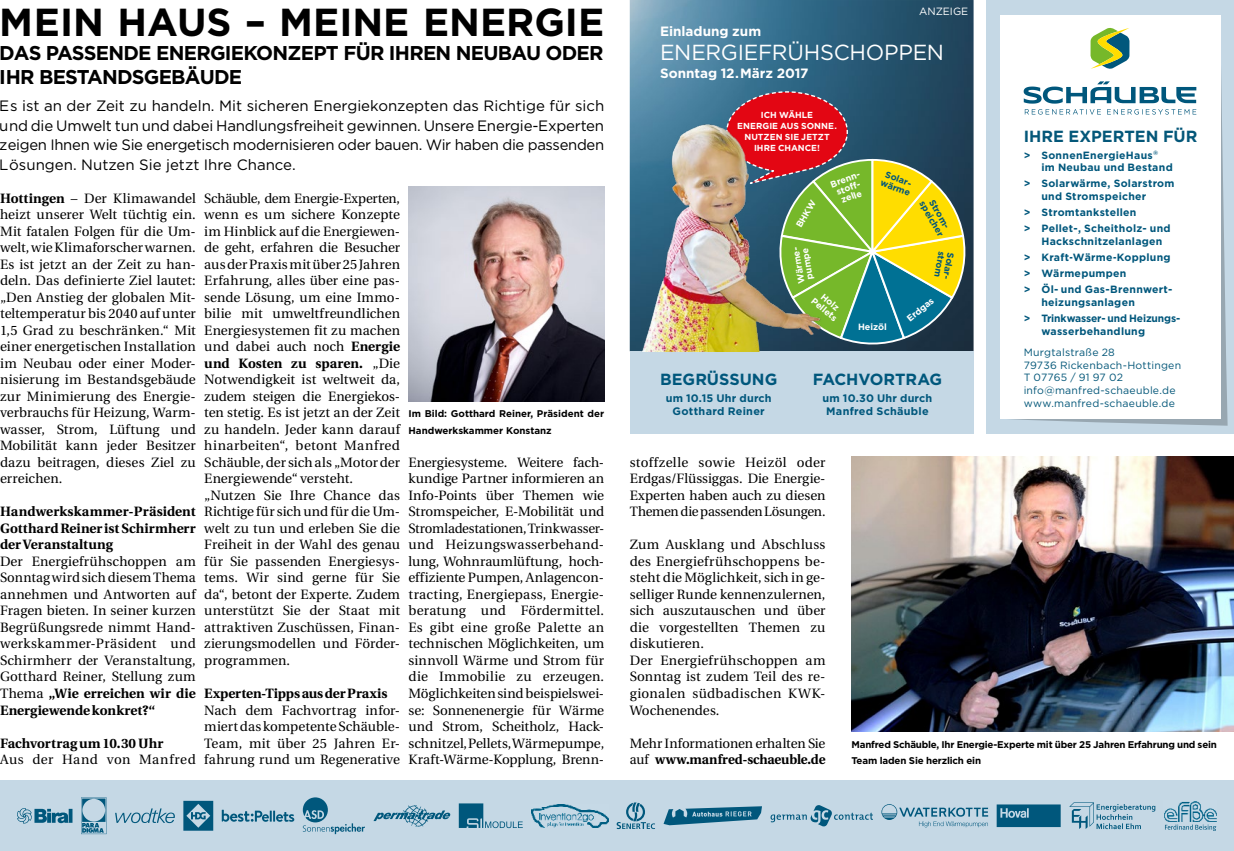
<style>
.page{position:relative;width:1234px;height:851px;background:#fff}
.page>*{position:absolute;margin:0;border:0;box-sizing:border-box;transform-origin:0 0}
.t1{font:700 39px "Gotham";color:#000}
.t2{font:21.75px "Gotham";letter-spacing:-.015em;color:#fff}
.t3{font:700 19.95px/24px "Gotham";letter-spacing:-.04em;color:#000}
.t4{font:700 16.2px "Gotham";letter-spacing:-.005em;color:#00577c}
.t5{font:700 16.2px "Gotham";letter-spacing:.005em;color:#045779}
.t6{font:15px/19.5px "Gotham";color:#000;text-align:justify}
.t7{font:13.5px/16.5px "Utopia";color:#000;text-align:justify}
.t8{font:700 13.5px/16.5px "Utopia";color:#000;text-align:justify}
.t9{font:700 13.5px "Gotham";color:#fff}
.t10{font:13.5px "Utopia";letter-spacing:.03em;color:#000}
.t11{font:700 10.8px "Gotham";letter-spacing:.02em;color:#00577c}
.t12{font:700 10.5px/12.6px "Gotham";letter-spacing:.025em;color:#00577c}
.t13{font:10.5px/12.8px "Gotham";letter-spacing:.02em;color:#045779}
.t14{font:700 10.5px/12.6px "Gotham";letter-spacing:-.01em;color:#00577c}
.t15{font:10.5px "Gotham";letter-spacing:-.005em;color:#fff}
.t16{font:700 9.75px/16.5px "Gotham";letter-spacing:-.02em;color:#000}
.t17{font:700 9.75px/16.5px "Gotham";color:#000}
.t18{font:700 9px/9px "Gotham";letter-spacing:-.005em;color:#fff;text-align:center}
.t19{font:700 9px/9px "Gotham";color:#00577c}
.t20{font:700 8.7px/11.1px "Gotham";color:#fff;text-align:center}
.s1{font-weight:700}
</style>
<div class="page">
<img style="left:629px;top:0;width:344px;height:351px">
<svg style="left:725px;top:90px;width:241px;height:258px"></svg>
<div style="left:0;top:780px;width:1233px;height:70px;background:#c5d8e5"></div>
<img style="left:851px;top:457px;width:382px;height:274px">
<div style="left:985px;top:0;width:248px;height:434px;background:#c5d8e5"></div>
<svg style="left:1000px;top:15px;width:227px;height:410px"></svg>
<div style="left:999px;top:15px;width:220px;height:403px;background:#fff"></div>
<svg style="left:1090px;top:27px;width:39px;height:42px"></svg>
<svg style="left:1023px;top:81px;width:172px;height:34px"></svg>
<img style="left:408px;top:186px;width:196px;height:215px">
<div style="left:629px;top:351px;width:344px;height:83px;background:#c5d8e5"></div>
<img style="left:629px;top:119px;width:191px;height:232px">
<svg style="left:458px;top:803px;width:64px;height:25px"></svg>
<svg style="left:663px;top:806px;width:98px;height:19px"></svg>
<svg style="left:222px;top:809px;width:72px;height:12px"></svg>
<svg style="left:17px;top:808px;width:55px;height:15px"></svg>
<svg style="left:183px;top:800px;width:30px;height:30px"></svg>
<svg style="left:996px;top:804px;width:64px;height:22px"></svg>
<svg style="left:770px;top:805px;width:102px;height:21px"></svg>
<svg style="left:616px;top:802px;width:39px;height:26px"></svg>
<svg style="left:115px;top:808px;width:60px;height:15px"></svg>
<svg style="left:373px;top:805px;width:77px;height:21px"></svg>
<svg style="left:81px;top:797px;width:26px;height:37px"></svg>
<svg style="left:1069px;top:802px;width:85px;height:27px"></svg>
<img style="left:1164px;top:801px;width:52px;height:20px">
<svg style="left:1165px;top:824px;width:50px;height:6px"></svg>
<svg style="left:303px;top:797px;width:62px;height:37px"></svg>
<svg style="left:881px;top:804px;width:106px;height:23px"></svg>
<img style="left:531px;top:804px;width:77px;height:23px">
<p class="t1" style="left:0;top:0;width:605px">MEIN HAUS – MEINE ENERGIE</p>
<p class="t3" style="left:0;top:41px;width:605px">DAS PASSENDE ENERGIEKONZEPT FÜR IHREN NEUBAU ODER<br>IHR BESTANDSGEBÄUDE</p>
<p class="t6" style="left:0;top:96px;width:605px">Es ist an der Zeit zu handeln. Mit sicheren Energiekonzepten das Richtige für sich und die Umwelt tun und dabei Handlungsfreiheit gewinnen. Unsere Energie-Experten zeigen Ihnen wie Sie energetisch modernisieren oder bauen. Wir haben die passenden Lösungen. Nutzen Sie jetzt Ihre Chance.</p>
<p class="t7" style="left:0;top:190px;width:197px"><span class="s1">Hottingen</span> – Der Klimawandel heizt unserer Welt tüchtig ein.<br>Mit fatalen Folgen für die Um&shy;welt, wie Klimaforscher warnen.<br>Es ist jetzt an der Zeit zu han&shy;deln. Das definierte Ziel lautet: „Den Anstieg der globalen Mit&shy;teltemperatur bis 2040 auf unter 1,5 Grad zu beschränken.“ Mit einer energetischen Installation im Neubau oder einer Moder&shy;nisierung im Bestandsgebäude zur Minimierung des Energie&shy;verbrauchs für Heizung, Warm&shy;wasser, Strom, Lüftung und Mobilität kann jeder Besitzer dazu beitragen, dieses Ziel zu erreichen.</p>
<p class="t8" style="left:0;top:503px;width:197px">Handwerkskammer-Präsident Gotthard Reiner ist Schirmherr der Veranstaltung</p>
<p class="t7" style="left:0;top:553px;width:197px">Der Energiefrühschoppen am Sonntag wird sich diesem Thema annehmen und Antworten auf Fragen bieten. In seiner kurzen Begrüßungsrede nimmt Hand&shy;werkskammer-Präsident und Schirmherr der Veranstaltung, Gotthard Reiner, Stellung zum Thema <span class="s1">„Wie erreichen wir die Energiewende konkret?“</span></p>
<p class="t8" style="left:0;top:734px;width:165px">Fachvortrag um 10.30 Uhr</p>
<p class="t10" style="left:0;top:751px;width:197px">Aus der Hand von Manfred</p>
<p class="t7" style="left:204px;top:190px;width:197px">Schäuble, dem Energie-Experten, wenn es um sichere Konzepte im Hinblick auf die Energiewen&shy;de geht, erfahren die Besucher aus der Praxis mit über 25 Jahren Erfahrung, alles über eine pas&shy;sende Lösung, um eine Immo&shy;bilie mit umweltfreundlichen Energiesystemen fit zu machen und dabei auch noch <span class="s1">Energie und Kosten zu sparen.</span> „Die Notwendigkeit ist weltweit da, zudem steigen die Energiekos&shy;ten stetig. Es ist jetzt an der Zeit zu handeln. Jeder kann darauf hinarbeiten“, betont Manfred Schäuble, der sich als „Motor der Energiewende“ versteht.</p>
<p class="t7" style="left:204px;top:487px;width:197px">„Nutzen Sie Ihre Chance das Richtige für sich und für die Um&shy;welt zu tun und erleben Sie die Freiheit in der Wahl des genau für Sie passenden Energiesys&shy;tems. Wir sind gerne für Sie da“, betont der Experte. Zudem unterstützt Sie der Staat mit attraktiven Zuschüssen, Finan&shy;zierungsmodellen und Förder&shy;programmen.</p>
<p class="t8" style="left:204px;top:685px;width:185px">Experten-Tipps aus der Praxis</p>
<p class="t7" style="left:204px;top:701px;width:197px">Nach dem Fachvortrag infor&shy;miert das kompetente Schäuble-Team, mit über 25 Jahren Er&shy;fahrung rund um Regenerative</p>
<p class="t17" style="left:408px;top:405px;width:197px">Im Bild: Gotthard Reiner, Präsident der<br>Handwerkskammer Konstanz</p>
<p class="t7" style="left:408px;top:454px;width:197px">Energiesysteme. Weitere fach&shy;kundige Partner informieren an</p>
<p class="t7" style="left:408px;top:487px;width:197px">Info-Points über Themen wie Stromspeicher, E-Mobilität und Stromladestationen, Trinkwasser&shy;und Heizungswasserbehand&shy;lung, Wohnraumlüftung, hoch&shy;effiziente Pumpen, Anlagencon&shy;tracting, Energiepass, Energie-</p>
<p class="t7" style="left:408px;top:602px;width:197px">beratung und Fördermittel.<br>Es gibt eine große Palette an technischen Möglichkeiten, um sinnvoll Wärme und Strom für die Immobilie zu erzeugen.<br>Möglichkeiten sind beispielswei&shy;se: Sonnenenergie für Wärme und Strom, Scheitholz, Hack&shy;schnitzel, Pellets, Wärmepumpe, Kraft-Wärme-Kopplung, Brenn-</p>
<p class="t15" style="left:919px;top:5px;width:50px">ANZEIGE</p>
<p class="t9" style="left:660px;top:24px;width:102px">Einladung zum</p>
<p class="t2" style="left:660px;top:41px;width:285px">ENERGIEFRÜHSCHOPPEN</p>
<p class="t9" style="left:660px;top:66px;width:150px">Sonntag 12.März 2017</p>
<p class="t20" style="left:737px;top:109px;width:101px">ICH WÄHLE<br>ENERGIE AUS SONNE.</p>
<p class="t20" style="left:744px;top:131px;width:87px">NUTZEN SIE JETZT<br>IHRE CHANCE!</p>
<p class="t4" style="left:660px;top:370px;width:119px">BEGRÜSSUNG</p>
<p class="t11" style="left:665px;top:391px;width:107px">um 10.15 Uhr durch</p>
<p class="t11" style="left:672px;top:404px;width:94px">Gotthard Reiner</p>
<p class="t19" style="left:885px;top:169px;width:32px;rotate:20deg">Solar&shy;wärme</p>
<p class="t18" style="left:828px;top:180px;width:33px;rotate:-20deg">Brenn&shy;stoff&shy;zelle</p>
<p class="t18" style="left:794px;top:224px;width:32px;rotate:-60deg">BHKW</p>
<p class="t19" style="left:935px;top:198px;width:34px;rotate:60deg">Strom-</p>
<p class="t19" style="left:946px;top:252px;width:28px;rotate:100deg">strom</p>
<p class="t19" style="left:955px;top:253px;width:30px;rotate:100deg">Solar-</p>
<p class="t18" style="left:904px;top:316px;width:33px;rotate:-40deg">Erdgas</p>
<p class="t19" style="left:925px;top:199px;width:40px;rotate:60deg">speicher</p>
<p class="t18" style="left:796px;top:284px;width:39px;text-align:left;rotate:-100deg">Wärme&shy;pumpe</p>
<p class="t18" style="left:821px;top:289px;width:32px;rotate:40deg">Holz<br>Pellets</p>
<p class="t18" style="left:857px;top:322px;width:30px">Heizöl</p>
<p class="t4" style="left:812px;top:370px;width:131px">FACHVORTRAG</p>
<p class="t11" style="left:822px;top:391px;width:111px">um 10.30 Uhr durch</p>
<p class="t11" style="left:826px;top:404px;width:104px">Manfred Schäuble</p>
<p class="t5" style="left:1023px;top:126px;width:175px">IHRE EXPERTEN FÜR</p>
<p class="t12" style="left:1041px;top:148px;width:133px;text-indent:-18px">&gt; SonnenEnergieHaus<sup>® </sup>im Neubau und Bestand</p>
<p class="t12" style="left:1041px;top:177px;width:134px;text-indent:-18px">&gt; Solarwärme, Solarstrom und Stromspeicher</p>
<p class="t12" style="left:1023px;top:206px;width:114px">&gt; Stromtankstellen</p>
<p class="t12" style="left:1041px;top:222px;width:131px;text-indent:-18px">&gt; Pellet-, Scheitholz- und<br>Hackschnitzelanlagen</p>
<p class="t12" style="left:1023px;top:251px;width:148px">&gt; Kraft-Wärme-Kopplung</p>
<p class="t12" style="left:1023px;top:267px;width:104px">&gt; Wärmepumpen</p>
<p class="t12" style="left:1041px;top:283px;width:132px;text-indent:-18px">&gt; Öl- und Gas-Brennwert&shy;heizungsanlagen</p>
<p class="t14" style="left:1041px;top:312px;width:140px;text-indent:-18px">&gt; Trinkwasser- und Heizungs&shy;wasserbehandlung</p>
<p class="t13" style="left:1023px;top:345px;width:159px">Murgtalstraße 28<br>79736 Rickenbach-Hottingen</p>
<p class="t13" style="left:1023px;top:371px;width:153px">T 07765 / 91 97 02 info@manfred-schaeuble.de</p>
<p class="t13" style="left:1023px;top:396px;width:153px">www.manfred-schaeuble.de</p>
<p class="t7" style="left:629px;top:454px;width:197px">stoffzelle sowie Heizöl oder Erdgas/Flüssiggas. Die Energie-Experten haben auch zu diesen Themen die passenden Lösungen.</p>
<p class="t7" style="left:629px;top:536px;width:197px">Zum Ausklang und Abschluss des Energiefrühschoppens be&shy;steht die Möglichkeit, sich in ge&shy;selliger Runde kennenzulernen, sich auszutauschen und über die vorgestellten Themen zu diskutieren.</p>
<p class="t7" style="left:629px;top:652px;width:197px">Der Energiefrühschoppen am Sonntag ist zudem Teil des re&shy;gionalen südbadischen KWK-Wochenendes.</p>
<p class="t7" style="left:629px;top:734px;width:197px">Mehr Informationen erhalten Sie auf <span class="s1">www.manfred-schaeuble.de</span></p>
<p class="t16" style="left:851px;top:735px;width:367px">Manfred Schäuble, Ihr Energie-Experte mit über 25 Jahren Erfahrung und sein<br>Team laden Sie herzlich ein</p>
</div>
